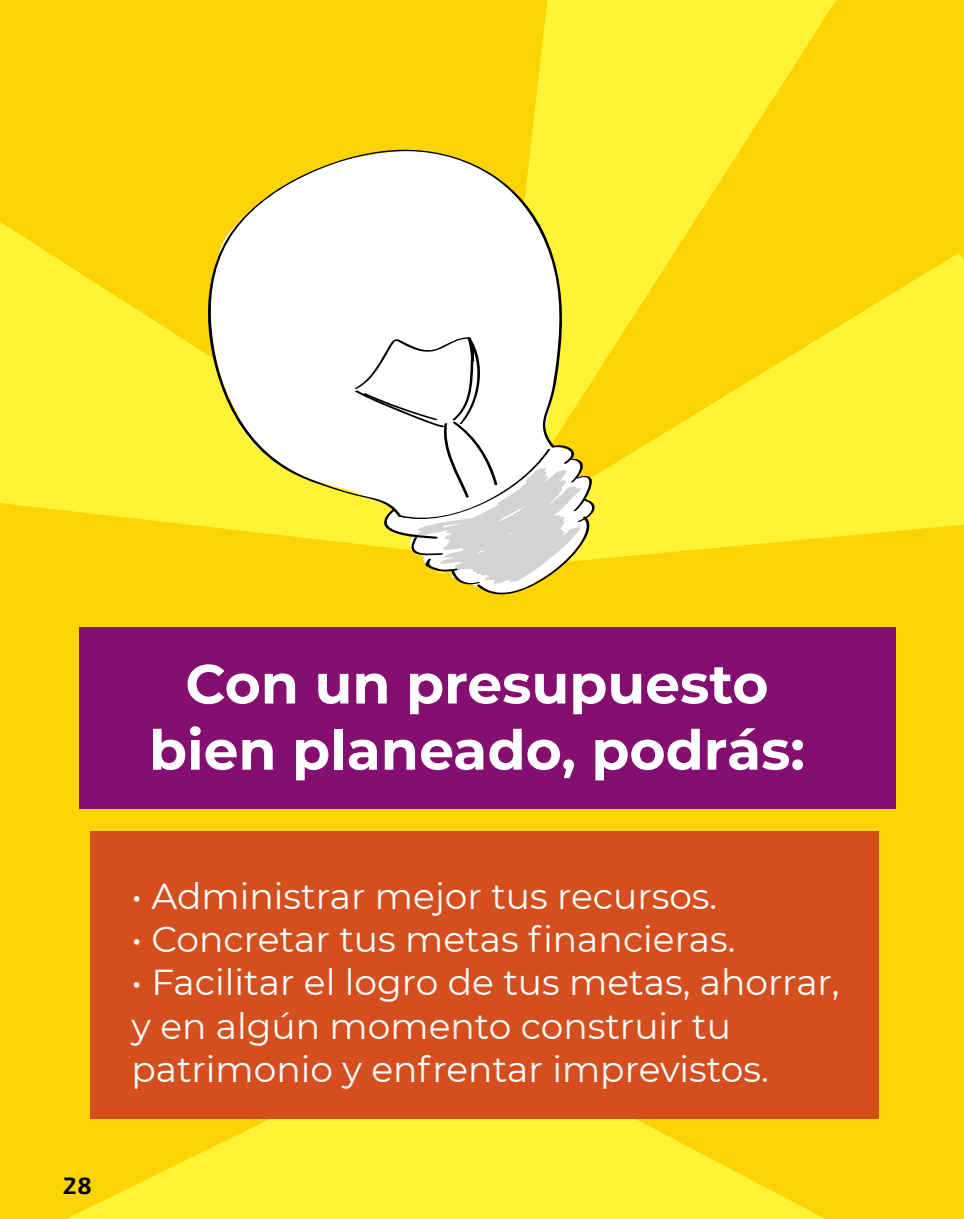
<style>
.page{position:relative;width:964px;height:1219px;background:#fcd404}
.page>*{position:absolute;margin:0;border:0;box-sizing:border-box;transform-origin:0 0}
.t1{font:700 55.2px/66.2px "Montserrat";color:#fff;text-align:center}
.t2{font:36px/43.2px "Montserrat";color:#fff}
.t3{font:28px "Presidencia Firme";color:#000}
</style>
<div class="page">
<svg style="left:66px;top:1026px;width:759px;height:193px;fill:#fff337"></svg>
<div style="left:91px;top:832px;width:788px;height:287px;background:#d44e1e"></div>
<svg style="left:530px;top:0;width:306px;height:253px;fill:#fff337"></svg>
<svg style="left:0;top:222px;width:202px;height:304px;fill:#fff337"></svg>
<svg style="left:573px;top:253px;width:391px;height:306px;fill:#fff337"></svg>
<div style="left:79px;top:628px;width:817px;height:181px;background:#850e71"></div>
<svg style="left:202px;top:517px;width:152px;height:27px;fill:#fff337"></svg>
<svg style="left:198px;top:148px;width:366px;height:369px;background:#f9f3be"></svg>
<svg style="left:354px;top:337px;width:248px;height:258px;background:#ebe4b4"></svg>
<h1 class="t1" style="left:149px;top:648px;width:657px">Con un presupuesto bien planeado, podrás:</h1>
<p class="t3" style="left:62px;top:1170px;width:32px">28</p>
<p class="t2" style="left:131px;top:873px;width:587px">• Administrar mejor tus recursos.</p>
<p class="t2" style="left:131px;top:916px;width:605px">• Concretar tus metas financieras.</p>
<p class="t2" style="left:131px;top:960px;width:709px">• Facilitar el logro de tus metas, ahorrar, y en algún momento construir tu patrimonio y enfrentar imprevistos.</p>
</div>
